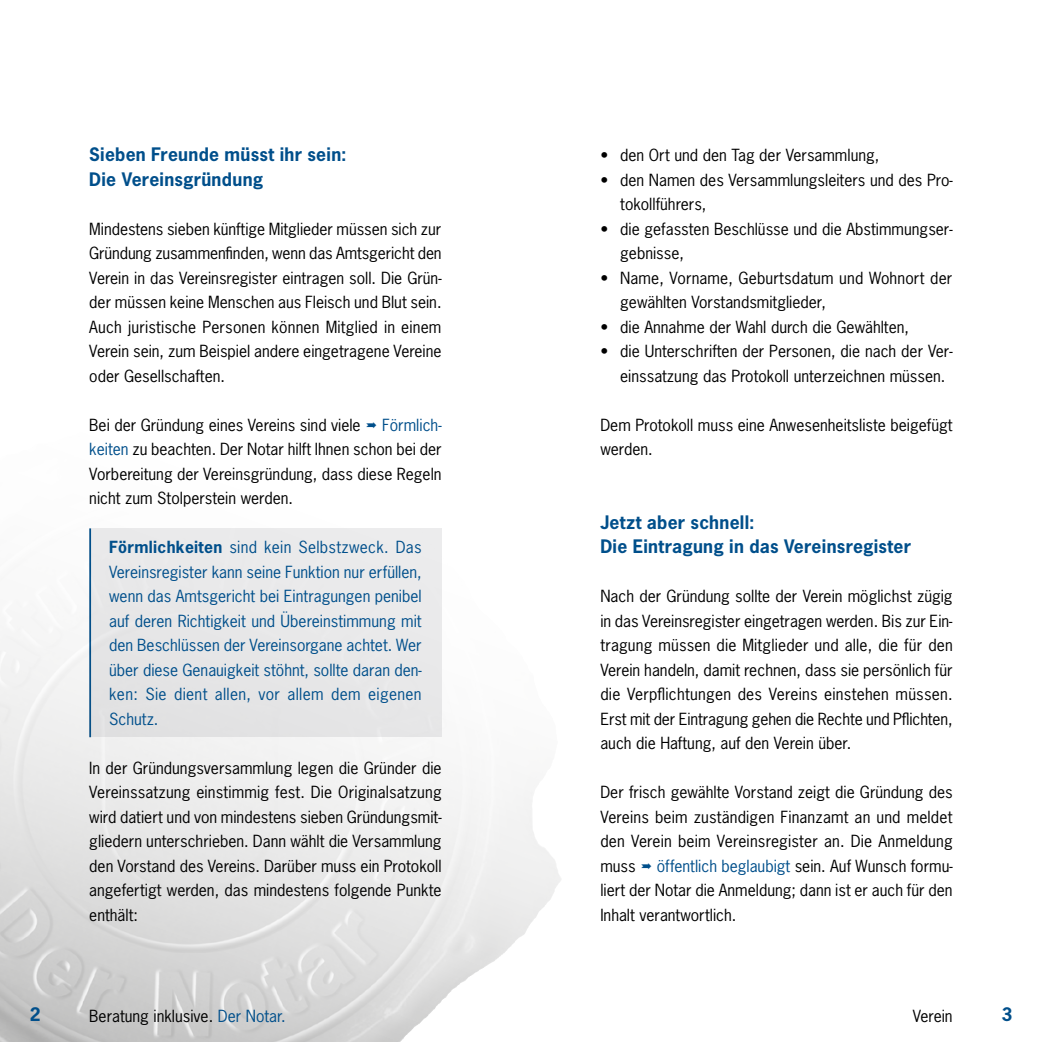
<style>
.page{position:relative;width:1042px;height:1042px;background:#fff}
.page>*{position:absolute;margin:0;border:0;box-sizing:border-box;transform-origin:0 0}
.t1{font:700 17.5px/24.5px "News Gothic Std";letter-spacing:.015em;color:#004f8b}
.t2{font:15.75px/24.5px "News Gothic Std";color:#000;text-align:justify}
.t3{font:15.75px/24.5px "News Gothic Std";letter-spacing:.02em;color:#004f8b;text-align:justify}
.s1{color:#004f8b}
.s2{font-weight:700}
</style>
<div class="page">
<div style="left:89px;top:528px;width:352px;height:209px;background:#ececed"></div>
<img style="left:0;top:528px;width:397px;height:514px">
<p class="t1" style="left:89px;top:142px;width:259px">Sieben Freunde müsst ihr sein:<br>Die Vereinsgründung</p>
<p class="t2" style="left:89px;top:216px;width:354px">Mindestens sieben künftige Mitglieder müssen sich zur Gründung zusammenfinden, wenn das Amtsgericht den Verein in das Vereinsregister eintragen soll. Die Grün&shy;der müssen keine Menschen aus Fleisch und Blut sein.<br>Auch juristische Personen können Mitglied in einem Verein sein, zum Beispiel andere eingetragene Vereine oder Gesellschaften.</p>
<p class="t2" style="left:89px;top:412px;width:273px">Bei der Gründung eines Vereins sind viele</p>
<p class="t2" style="left:89px;top:412px;width:354px;text-indent:293px"><span class="s1">Förmlich&shy;keiten</span> zu beachten. Der Notar hilft Ihnen schon bei der Vorbereitung der Vereinsgründung, dass diese Regeln nicht zum Stolperstein werden.</p>
<p class="t3" style="left:109px;top:535px;width:314px"><span class="s2">Förmlichkeiten</span> sind kein Selbstzweck. Das Vereinsregister kann seine Funktion nur erfüllen, wenn das Amtsgericht bei Eintragungen penibel auf deren Richtigkeit und Übereinstimmung mit den Beschlüssen der Vereinsorgane achtet. Wer über diese Genauigkeit stöhnt, sollte daran den&shy;ken: Sie dient allen, vor allem dem eigenen Schutz.</p>
<p class="t2" style="left:89px;top:755px;width:354px">In der Gründungsversammlung legen die Gründer die Vereinssatzung einstimmig fest. Die Originalsatzung wird datiert und von mindestens sieben Gründungsmit&shy;gliedern unterschrieben. Dann wählt die Versammlung den Vorstand des Vereins. Darüber muss ein Protokoll angefertigt werden, das mindestens folgende Punkte enthält:</p>
<p class="t2" style="left:600px;top:143px;width:280px">• den Ort und den Tag der Versammlung,</p>
<p class="t2" style="left:620px;top:167px;width:334px;text-indent:-20px">• den Namen des Versammlungsleiters und des Pro&shy;tokollführers,</p>
<p class="t2" style="left:620px;top:216px;width:334px;text-indent:-20px">• die gefassten Beschlüsse und die Abstimmungser&shy;gebnisse,</p>
<p class="t2" style="left:620px;top:265px;width:334px;text-indent:-20px">• Name, Vorname, Geburtsdatum und Wohnort der gewählten Vorstandsmitglieder,</p>
<p class="t2" style="left:600px;top:314px;width:310px">• die Annahme der Wahl durch die Gewählten,</p>
<p class="t2" style="left:620px;top:339px;width:334px;text-indent:-20px">• die Unterschriften der Personen, die nach der Ver&shy;einssatzung das Protokoll unterzeichnen müssen.</p>
<p class="t2" style="left:600px;top:412px;width:354px">Dem Protokoll muss eine Anwesenheitsliste beigefügt werden.</p>
<p class="t1" style="left:600px;top:509px;width:312px">Jetzt aber schnell:<br>Die Eintragung in das Vereinsregister</p>
<p class="t2" style="left:600px;top:584px;width:354px">Nach der Gründung sollte der Verein möglichst zügig in das Vereinsregister eingetragen werden. Bis zur Ein&shy;tragung müssen die Mitglieder und alle, die für den Verein handeln, damit rechnen, dass sie persönlich für die Verpflichtungen des Vereins einstehen müssen.<br>Erst mit der Eintragung gehen die Rechte und Pflichten, auch die Haftung, auf den Verein über.</p>
<p class="t2" style="left:600px;top:780px;width:354px">Der frisch gewählte Vorstand zeigt die Gründung des Vereins beim zuständigen Finanzamt an und meldet den Verein beim Vereinsregister an. Die Anmeldung muss</p>
<p class="t2" style="left:600px;top:853px;width:354px;text-indent:57px"><span class="s1">öffentlich beglaubigt</span> sein. Auf Wunsch formu&shy;liert der Notar die Anmeldung; dann ist er auch für den Inhalt verantwortlich.</p>
<p class="t1" style="left:30px;top:1001px;width:12px">2</p>
<p class="t2" style="left:89px;top:1003px;width:198px">Beratung inklusive. <span class="s1">Der Notar.</span></p>
<p class="t2" style="left:913px;top:1003px;width:41px">Verein</p>
<p class="t1" style="left:1001px;top:1001px;width:12px">3</p>
</div>
